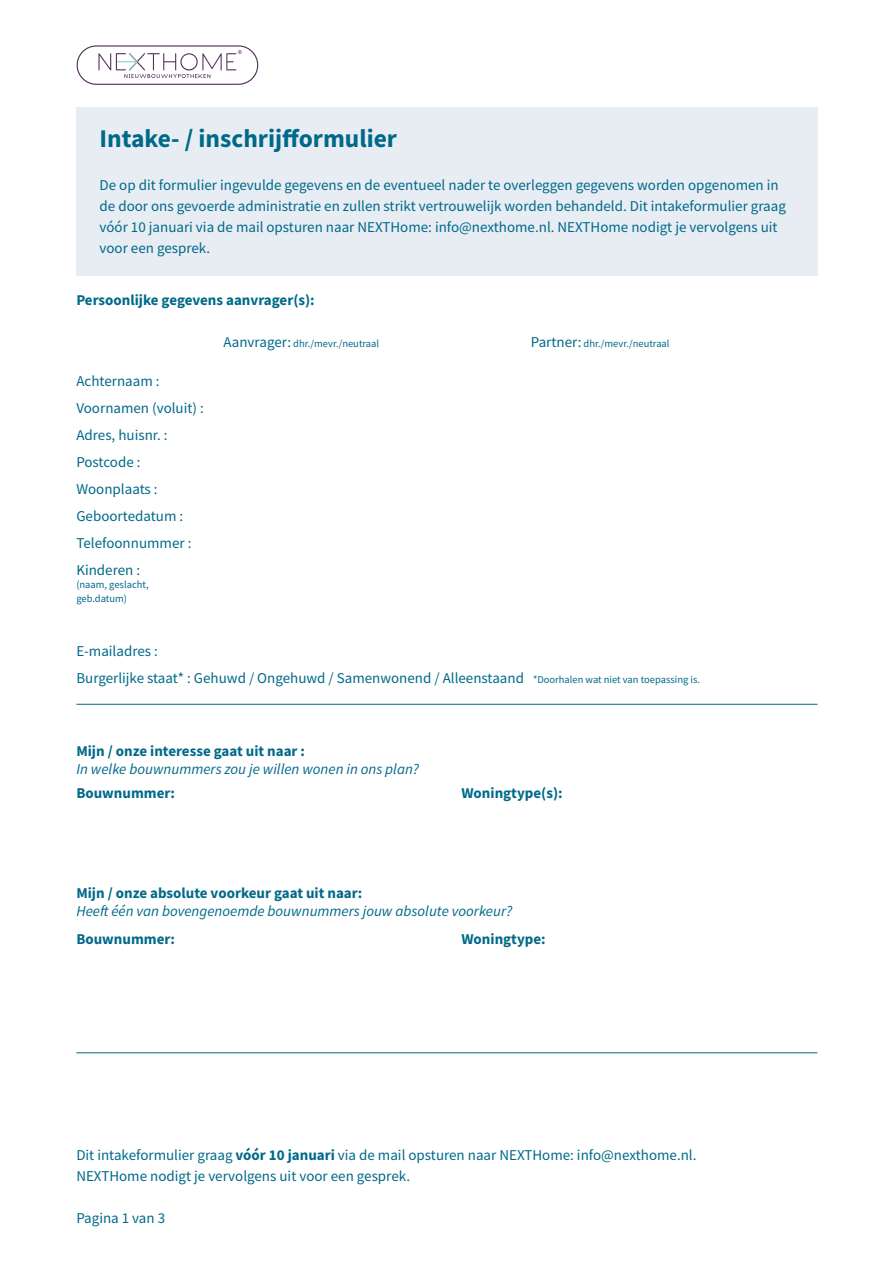
<style>
.page{position:relative;width:893px;height:1263px;background:#fff}
.page>*{position:absolute;margin:0;border:0;box-sizing:border-box;transform-origin:0 0}
.t1{font:700 25.5px "Source Sans Pro";color:#00698a}
.t2{font:15px/27px "Source Sans Pro";color:#00698a}
.t3{font:700 15px "Source Sans Pro";color:#00698a}
.t4{font:italic 15px "Source Sans Pro";color:#00698a}
.t5{font:10.5px/13.5px "Source Sans Pro";color:#00698a}
.s1{font-size:15px}
.s2{font-size:10.5px}
.s3{font-weight:700}
</style>
<div class="page">
<div style="left:76px;top:107px;width:741px;height:168px;background:#e7edf3"></div>
<svg style="left:77px;top:45px;width:181px;height:40px"></svg>
<hr style="left:76px;top:704px;width:741px;height:1px;background:#00698a">
<hr style="left:76px;top:1052px;width:741px;height:1px;background:#00698a">
<h1 class="t1" style="left:100px;top:121px;width:299px">Intake- / inschrijfformulier</h1>
<p class="t2" style="left:100px;top:174px;width:688px;line-height:21px">De op dit formulier ingevulde gegevens en de eventueel nader te overleggen gegevens worden opgenomen in de door ons gevoerde administratie en zullen strikt vertrouwelijk worden behandeld. Dit intakeformulier graag vóór 10 januari via de mail opsturen naar NEXTHome: info@nexthome.nl. NEXTHome nodigt je vervolgens uit voor een gesprek.</p>
<p class="t3" style="left:76px;top:289px;width:240px">Persoonlijke gegevens aanvrager(s):</p>
<p class="t5" style="left:223px;top:336px;width:157px"><span class="s1">Aanvrager:</span> dhr./mevr./neutraal</p>
<p class="t5" style="left:531px;top:336px;width:140px"><span class="s1">Partner:</span> dhr./mevr./neutraal</p>
<p class="t2" style="left:76px;top:367px;width:129px">Achternaam :<br>Voornamen (voluit) :<br>Adres, huisnr. :<br>Postcode :<br>Woonplaats :<br>Geboortedatum :<br>Telefoonnummer :<br>Kinderen :</p>
<p class="t5" style="left:76px;top:578px;width:74px">(naam, geslacht, geb.datum)</p>
<p class="t2" style="left:76px;top:637px;width:625px">E-mailadres :<br>Burgerlijke staat* : Gehuwd / Ongehuwd / Samenwonend / Alleenstaand <span class="s2">*Doorhalen wat niet van toepassing is.</span></p>
<p class="t3" style="left:76px;top:740px;width:230px">Mijn / onze interesse gaat uit naar :</p>
<p class="t4" style="left:76px;top:759px;width:344px">In welke bouwnummers zou je willen wonen in ons plan?</p>
<p class="t3" style="left:76px;top:783px;width:100px">Bouwnummer:</p>
<p class="t3" style="left:461px;top:783px;width:103px">Woningtype(s):</p>
<p class="t3" style="left:76px;top:882px;width:288px">Mijn / onze absolute voorkeur gaat uit naar:</p>
<p class="t4" style="left:76px;top:901px;width:437px">Heeft één van bovengenoemde bouwnummers jouw absolute voorkeur?</p>
<p class="t3" style="left:76px;top:929px;width:100px">Bouwnummer:</p>
<p class="t3" style="left:461px;top:929px;width:86px">Woningtype:</p>
<p class="t2" style="left:76px;top:1144px;width:622px;line-height:21px">Dit intakeformulier graag <span class="s3">vóór 10 januari</span> via de mail opsturen naar NEXTHome: info@nexthome.nl.<br>NEXTHome nodigt je vervolgens uit voor een gesprek.</p>
<p class="t2" style="left:76px;top:1204px;width:90px">Pagina 1 van 3</p>
</div>
